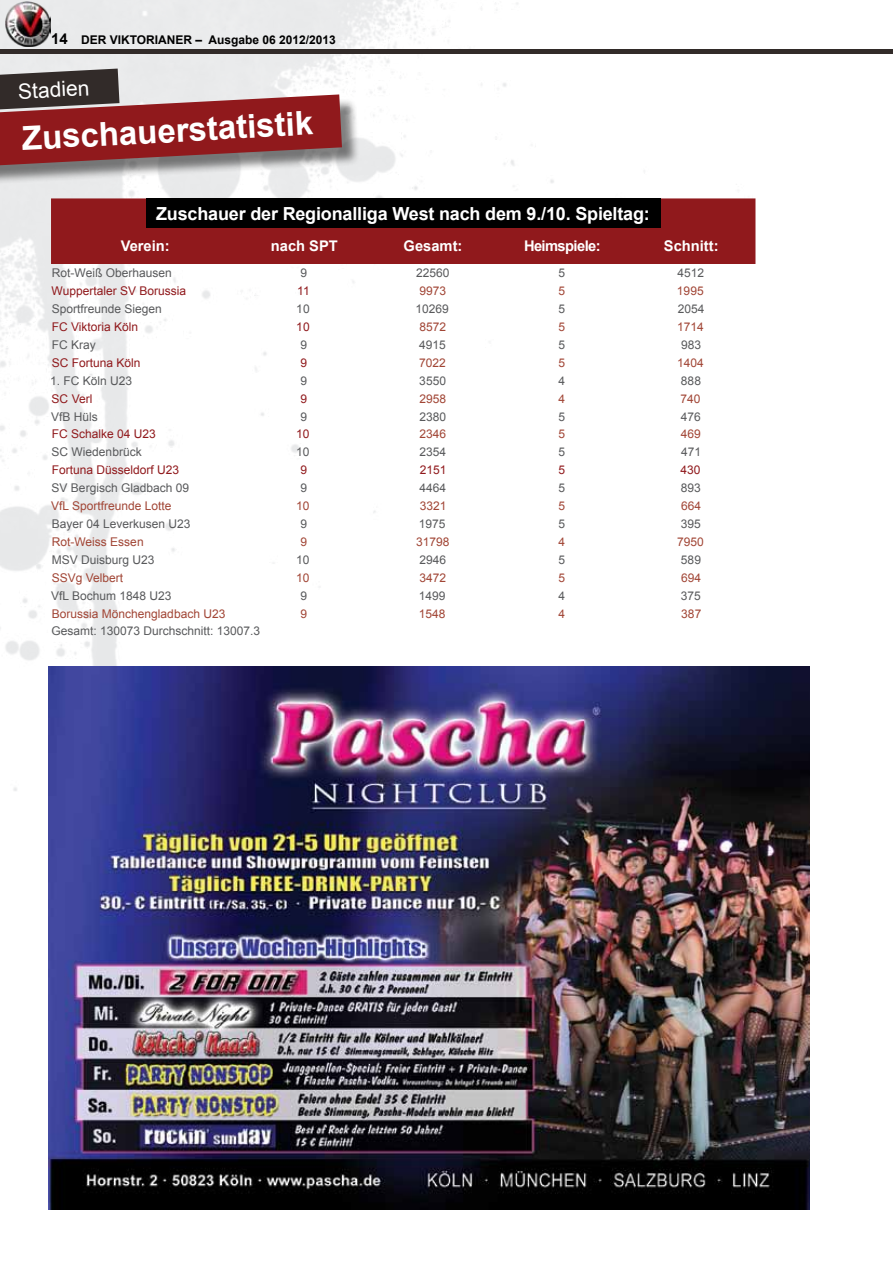
<style>
.page{position:relative;width:893px;height:1263px;background:#fff}
.page>*{position:absolute;margin:0;border:0;box-sizing:border-box;transform-origin:0 0}
.t1{font:700 33px "Arial";color:#fff}
.t2{font:21px "Arial";color:#fff}
.t3{font:700 18px "Arial";letter-spacing:-.01em;color:#fff}
.t4{font:700 14.7px "Arial";color:#fff}
.t5{font:700 14.7px "Arial";letter-spacing:-.04em;color:#fff}
.t6{font:12px "Arial";color:#58595b}
.t7{font:12px "Arial";color:#a14535}
.t8{font:12px "Arial";color:#90191c}
.t9{font:700 12px "Arial";color:#000}
.s1{font-size:15px}
</style>
<div class="page">
<img style="left:0;top:0;width:808px;height:791px">
<hr style="left:0;top:49px;width:893px;height:4px;background:#322b29">
<img style="left:6px;top:2px;width:44px;height:45px">
<img style="left:49px;top:667px;width:761px;height:542px">
<div style="left:0;top:97px;width:360px;height:88px;background:#000;opacity:.5"></div>
<svg style="left:0;top:69px;width:342px;height:96px;background:#995758"></svg>
<div style="left:51px;top:198px;width:704px;height:66px;background:#90191c"></div>
<div style="left:146px;top:198px;width:514px;height:30px;background:#000"></div>
<p class="t9" style="left:51px;top:32px;width:286px"><span class="s1">14</span> Der Viktorianer – Ausgabe 06 2012/2013</p>
<h2 class="t2" style="left:17px;top:78px;width:73px;rotate:-3deg">Stadien</h2>
<h1 class="t1" style="left:21px;top:116px;width:293px;rotate:-3deg">Zuschauerstatistik</h1>
<h3 class="t3" style="left:156px;top:201px;width:495px">Zuschauer der Regionalliga West nach dem 9./10. Spieltag:</h3>
<p class="t4" style="left:121px;top:236px;width:51px">Verein:</p>
<p class="t4" style="left:271px;top:236px;width:68px">nach SPT</p>
<p class="t4" style="left:404px;top:236px;width:60px">Gesamt:</p>
<p class="t5" style="left:524px;top:236px;width:78px">Heimspiele:</p>
<p class="t4" style="left:664px;top:236px;width:56px">Schnitt:</p>
<p class="t6" style="left:52px;top:265px;width:121px">Rot-Weiß Oberhausen</p>
<p class="t6" style="left:301px;top:265px;width:8px">9</p>
<p class="t6" style="left:416px;top:265px;width:35px">22560</p>
<p class="t6" style="left:559px;top:265px;width:8px">5</p>
<p class="t6" style="left:677px;top:265px;width:28px">4512</p>
<p class="t8" style="left:52px;top:283px;width:136px">Wuppertaler SV Borussia</p>
<p class="t8" style="left:297px;top:283px;width:14px">11</p>
<p class="t7" style="left:420px;top:283px;width:28px">9973</p>
<p class="t7" style="left:559px;top:283px;width:8px">5</p>
<p class="t7" style="left:677px;top:283px;width:28px">1995</p>
<p class="t6" style="left:52px;top:301px;width:112px">Sportfreunde Siegen</p>
<p class="t6" style="left:296px;top:301px;width:15px">10</p>
<p class="t6" style="left:415px;top:301px;width:35px">10269</p>
<p class="t6" style="left:559px;top:301px;width:8px">5</p>
<p class="t6" style="left:678px;top:301px;width:28px">2054</p>
<p class="t8" style="left:52px;top:319px;width:88px">FC Viktoria Köln</p>
<p class="t8" style="left:296px;top:319px;width:15px">10</p>
<p class="t7" style="left:420px;top:319px;width:28px">8572</p>
<p class="t7" style="left:559px;top:319px;width:8px">5</p>
<p class="t7" style="left:677px;top:319px;width:28px">1714</p>
<p class="t6" style="left:52px;top:337px;width:46px">FC Kray</p>
<p class="t6" style="left:301px;top:337px;width:8px">9</p>
<p class="t6" style="left:419px;top:337px;width:28px">4915</p>
<p class="t6" style="left:559px;top:337px;width:8px">5</p>
<p class="t6" style="left:681px;top:337px;width:22px">983</p>
<p class="t8" style="left:52px;top:355px;width:90px">SC Fortuna Köln</p>
<p class="t8" style="left:301px;top:355px;width:8px">9</p>
<p class="t7" style="left:419px;top:355px;width:28px">7022</p>
<p class="t7" style="left:559px;top:355px;width:8px">5</p>
<p class="t7" style="left:677px;top:355px;width:28px">1404</p>
<p class="t6" style="left:50px;top:373px;width:84px">1. FC Köln U23</p>
<p class="t6" style="left:300px;top:373px;width:8px">9</p>
<p class="t6" style="left:419px;top:373px;width:28px">3550</p>
<p class="t6" style="left:558px;top:373px;width:8px">4</p>
<p class="t6" style="left:681px;top:373px;width:22px">888</p>
<p class="t8" style="left:52px;top:391px;width:42px">SC Verl</p>
<p class="t8" style="left:300px;top:391px;width:8px">9</p>
<p class="t7" style="left:419px;top:391px;width:28px">2958</p>
<p class="t7" style="left:558px;top:391px;width:8px">4</p>
<p class="t7" style="left:680px;top:391px;width:22px">740</p>
<p class="t6" style="left:51px;top:408px;width:48px">VfB Hüls</p>
<p class="t6" style="left:301px;top:408px;width:8px">9</p>
<p class="t6" style="left:419px;top:408px;width:28px">2380</p>
<p class="t6" style="left:559px;top:408px;width:8px">5</p>
<p class="t6" style="left:681px;top:408px;width:22px">476</p>
<p class="t8" style="left:52px;top:426px;width:106px">FC Schalke 04 U23</p>
<p class="t8" style="left:296px;top:426px;width:15px">10</p>
<p class="t7" style="left:419px;top:426px;width:28px">2346</p>
<p class="t7" style="left:559px;top:426px;width:8px">5</p>
<p class="t7" style="left:681px;top:426px;width:22px">469</p>
<p class="t6" style="left:52px;top:444px;width:92px">SC Wiedenbrück</p>
<p class="t6" style="left:296px;top:444px;width:15px">10</p>
<p class="t6" style="left:420px;top:444px;width:28px">2354</p>
<p class="t6" style="left:559px;top:444px;width:8px">5</p>
<p class="t6" style="left:681px;top:444px;width:22px">471</p>
<p class="t8" style="left:52px;top:462px;width:129px">Fortuna Düsseldorf U23</p>
<p class="t8" style="left:300px;top:462px;width:8px">9</p>
<p class="t8" style="left:420px;top:462px;width:28px">2151</p>
<p class="t8" style="left:559px;top:462px;width:8px">5</p>
<p class="t8" style="left:681px;top:462px;width:22px">430</p>
<p class="t6" style="left:52px;top:480px;width:139px">SV Bergisch Gladbach 09</p>
<p class="t6" style="left:300px;top:480px;width:8px">9</p>
<p class="t6" style="left:419px;top:480px;width:28px">4464</p>
<p class="t6" style="left:559px;top:480px;width:8px">5</p>
<p class="t6" style="left:681px;top:480px;width:22px">893</p>
<p class="t7" style="left:51px;top:498px;width:122px">VfL Sportfreunde Lotte</p>
<p class="t7" style="left:296px;top:498px;width:15px">10</p>
<p class="t7" style="left:420px;top:498px;width:28px">3321</p>
<p class="t7" style="left:559px;top:498px;width:8px">5</p>
<p class="t7" style="left:681px;top:498px;width:22px">664</p>
<p class="t6" style="left:52px;top:516px;width:140px">Bayer 04 Leverkusen U23</p>
<p class="t6" style="left:301px;top:516px;width:8px">9</p>
<p class="t6" style="left:419px;top:516px;width:28px">1975</p>
<p class="t6" style="left:559px;top:516px;width:8px">5</p>
<p class="t6" style="left:681px;top:516px;width:22px">395</p>
<p class="t7" style="left:52px;top:534px;width:93px">Rot-Weiss Essen</p>
<p class="t7" style="left:301px;top:534px;width:8px">9</p>
<p class="t7" style="left:416px;top:534px;width:35px">31798</p>
<p class="t7" style="left:558px;top:534px;width:8px">4</p>
<p class="t7" style="left:677px;top:534px;width:28px">7950</p>
<p class="t6" style="left:52px;top:552px;width:104px">MSV Duisburg U23</p>
<p class="t6" style="left:296px;top:552px;width:15px">10</p>
<p class="t6" style="left:419px;top:552px;width:28px">2946</p>
<p class="t6" style="left:559px;top:552px;width:8px">5</p>
<p class="t6" style="left:681px;top:552px;width:22px">589</p>
<p class="t7" style="left:52px;top:570px;width:73px">SSVg Velbert</p>
<p class="t7" style="left:296px;top:570px;width:15px">10</p>
<p class="t7" style="left:419px;top:570px;width:28px">3472</p>
<p class="t7" style="left:559px;top:570px;width:8px">5</p>
<p class="t7" style="left:681px;top:570px;width:22px">694</p>
<p class="t6" style="left:51px;top:587px;width:122px">VfL Bochum 1848 U23</p>
<p class="t6" style="left:301px;top:587px;width:8px">9</p>
<p class="t6" style="left:419px;top:587px;width:28px">1499</p>
<p class="t6" style="left:558px;top:587px;width:8px">4</p>
<p class="t6" style="left:681px;top:587px;width:22px">375</p>
<p class="t7" style="left:52px;top:605px;width:175px">Borussia Mönchengladbach U23</p>
<p class="t7" style="left:301px;top:605px;width:8px">9</p>
<p class="t7" style="left:419px;top:605px;width:28px">1548</p>
<p class="t7" style="left:558px;top:605px;width:8px">4</p>
<p class="t7" style="left:681px;top:605px;width:22px">387</p>
<p class="t6" style="left:51px;top:623px;width:210px">Gesamt: 130073 Durchschnitt: 13007.3</p>
</div>
